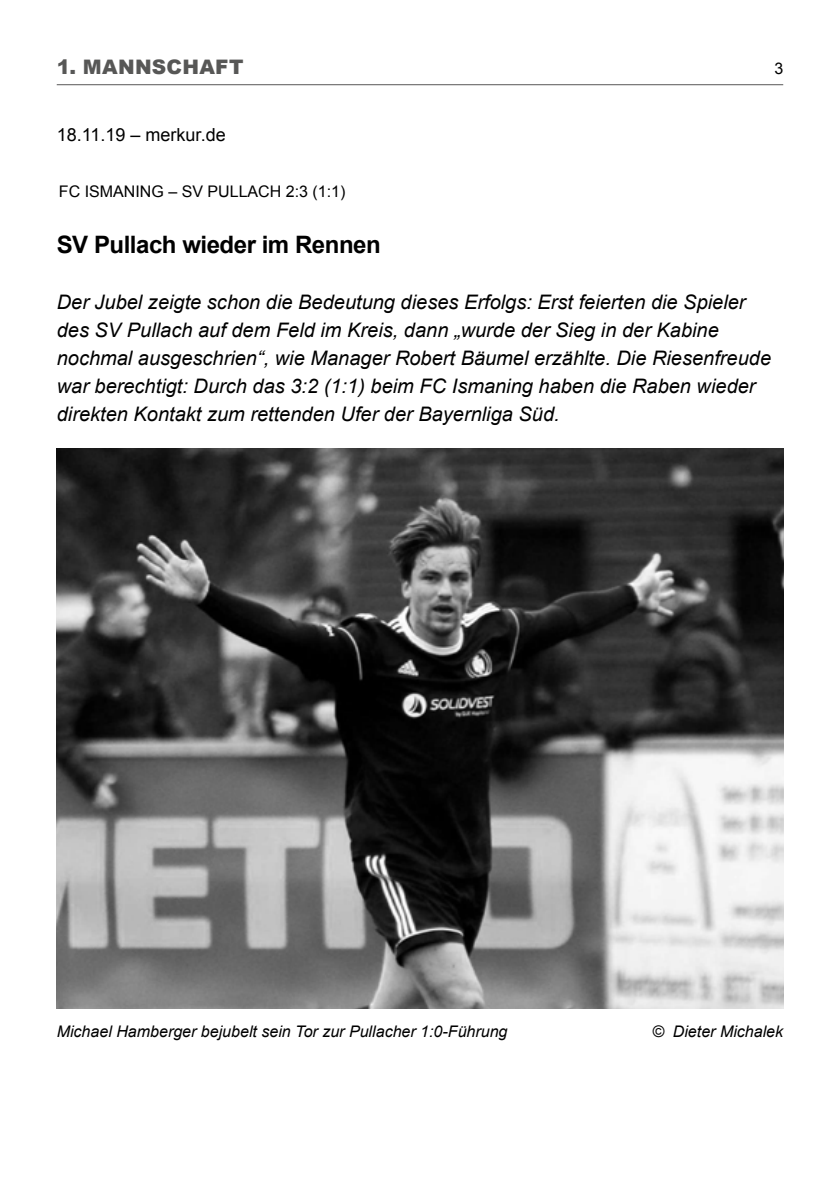
<style>
.page{position:relative;width:840px;height:1191px;background:#fff}
.page>*{position:absolute;margin:0;border:0;box-sizing:border-box;transform-origin:0 0}
.t1{font:700 24px "Arial";letter-spacing:-.02em;color:#000}
.t2{font:italic 20px/28px "Arial";color:#000}
.t3{font:900 20px "Arial";letter-spacing:.015em;color:#575756}
.t4{font:18px "Arial";color:#000}
.t5{font:italic 16px "Arial";color:#000}
.t6{font:16px "Arial";color:#000}
</style>
<div class="page">
<hr style="left:57px;top:84px;width:725px;height:1px;background:#585757">
<img style="left:57px;top:449px;width:725px;height:559px">
<p class="t3" style="left:57px;top:52px;width:188px">1. MANNSCHAFT</p>
<p class="t4" style="left:57px;top:123px;width:170px">18.11.19 – merkur.de</p>
<p class="t6" style="left:59px;top:181px;width:288px">FC ISMANING – SV PULLACH 2:3 (1:1)</p>
<p class="t1" style="left:57px;top:228px;width:325px">SV Pullach wieder im Rennen</p>
<p class="t6" style="left:773px;top:58px;width:10px">3</p>
<p class="t2" style="left:57px;top:288px;width:715px">Der Jubel zeigte schon die Bedeutung dieses Erfolgs: Erst feierten die Spieler des SV Pullach auf dem Feld im Kreis, dann „wurde der Sieg in der Kabine nochmal ausgeschrien“, wie Manager Robert Bäumel erzählte. Die Riesenfreude war berechtigt: Durch das 3:2 (1:1) beim FC Ismaning haben die Raben wieder direkten Kontakt zum rettenden Ufer der Bayernliga Süd.</p>
<p class="t5" style="left:57px;top:1021px;width:452px">Michael Hamberger bejubelt sein Tor zur Pullacher 1:0-Führung</p>
<p class="t5" style="left:651px;top:1021px;width:132px">© Dieter Michalek</p>
</div>
